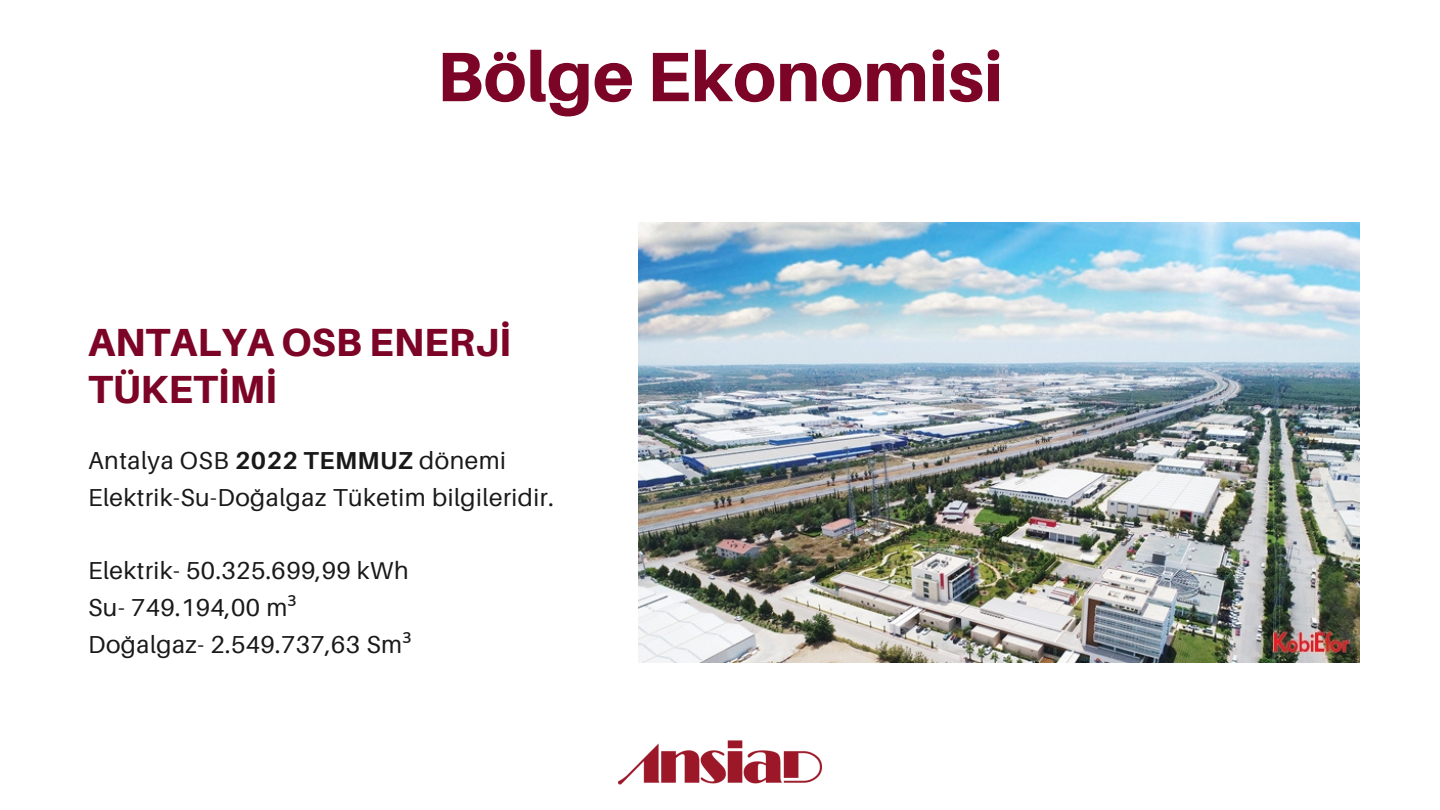
<style>
.page{position:relative;width:1440px;height:810px;background:#fff}
.page>*{position:absolute;margin:0;border:0;box-sizing:border-box;transform-origin:0 0}
.t1{font:800 70px "Aileron";color:#7c0426}
.t2{font:800 39.3px/46.9px "Aileron";color:#7c0426}
.t3{font:24.5px/36.8px "Aileron";letter-spacing:.02em;color:#191919}
.s1{font-weight:700}
.s2{font-family:"Noto Sans"}
</style>
<div class="page">
<img style="left:618px;top:740px;width:204px;height:45px">
<img style="left:638px;top:223px;width:721px;height:440px">
<h1 class="t1" style="left:437px;top:33px;width:568px">Bölge Ekonomisi</h1>
<h2 class="t2" style="left:88px;top:318px;width:424px">ANTALYA OSB ENERJİ<br>TÜKETİMİ</h2>
<p class="t3" style="left:88px;top:442px;width:467px">Antalya OSB <span class="s1">2022 TEMMUZ</span> dönemi<br>Elektrik-Su-Doğalgaz Tüketim bilgileridir.</p>
<p class="t3" style="left:88px;top:552px;width:325px">Elektrik- 50.325.699,99 kWh<br>Su- 749.194,00 m<span class="s2">³<br></span>Doğalgaz- 2.549.737,63 Sm<span class="s2">³</span></p>
</div>
